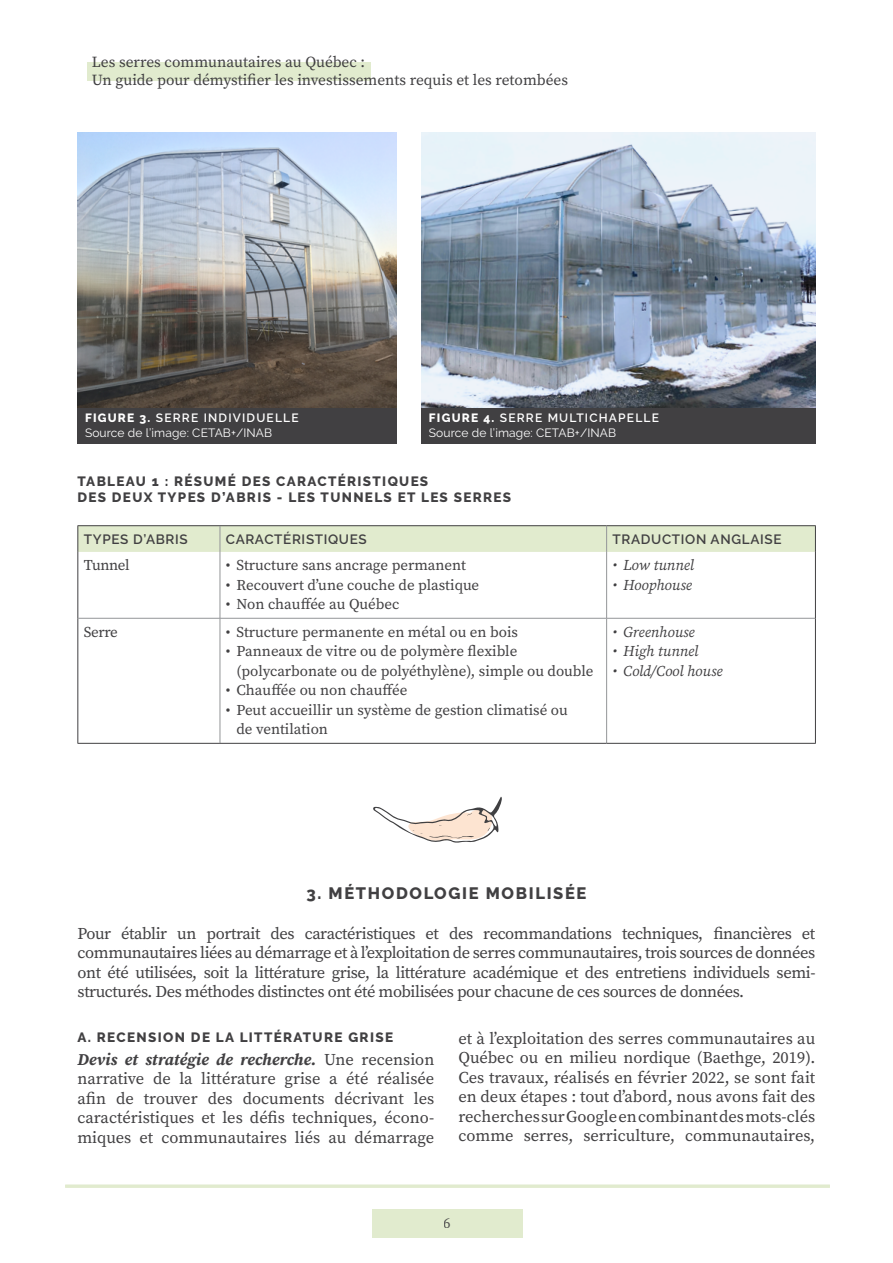
<style>
.page{position:relative;width:893px;height:1263px;background:#fff}
.page>*{position:absolute;margin:0;border:0;box-sizing:border-box;transform-origin:0 0}
.Corps_de_texte{font:16.5px/19.5px "Source Serif Pro";color:#414042;text-align:justify}
.En-tête_-_Aligner_au{font:800 16.5px "Raleway";letter-spacing:.1em;color:#414042}
.t1{font:15.3px/18.5px "Source Serif Pro";color:#414042}
.Corps_de_texte-2{font:15px/19.5px "Source Serif Pro";color:#414042}
.t2{font:italic 15px "Source Serif Pro";color:#414042}
.En-tête_-_Aligner_à{font:800 13.5px/16.2px "Raleway";letter-spacing:.1em;color:#414042}
.Entrées_de_table_des{font:600 13.5px "Raleway";letter-spacing:.05em;color:#414042}
.Entrées_de_table_des-2{font:12px/14.4px "Raleway";letter-spacing:.01em;color:#fff}
.s1{font-weight:800}
.s2{font-weight:600}
.s3{font-weight:700;font-style:italic}
</style>
<div class="page">
<hr style="left:65px;top:1185px;width:765px;height:3px;background:#e1ebce">
<div style="left:87px;top:62px;width:283px;height:18px;background:#e1ebce"></div>
<div style="left:373px;top:1209px;width:150px;height:28px;background:#e1ebce"></div>
<hr style="left:77px;top:525px;width:143px;height:1px;background:#414042">
<hr style="left:220px;top:525px;width:387px;height:1px;background:#414042">
<hr style="left:607px;top:525px;width:209px;height:1px;background:#414042">
<hr style="left:77px;top:552px;width:1px;height:66px;background:#414042">
<hr style="left:815px;top:552px;width:1px;height:66px;background:#414042">
<hr style="left:77px;top:618px;width:1px;height:125px;background:#414042">
<hr style="left:815px;top:618px;width:1px;height:125px;background:#414042">
<hr style="left:77px;top:743px;width:143px;height:1px;background:#414042">
<div style="left:77px;top:526px;width:739px;height:26px;background:#e1ebce"></div>
<hr style="left:220px;top:552px;width:1px;height:66px;background:#939598">
<hr style="left:606px;top:552px;width:1px;height:66px;background:#939598">
<hr style="left:78px;top:618px;width:142px;height:1px;background:#939598">
<hr style="left:220px;top:618px;width:387px;height:1px;background:#939598">
<hr style="left:220px;top:618px;width:1px;height:125px;background:#939598">
<hr style="left:607px;top:618px;width:208px;height:1px;background:#939598">
<hr style="left:606px;top:618px;width:1px;height:125px;background:#939598">
<hr style="left:220px;top:743px;width:387px;height:1px;background:#414042">
<hr style="left:607px;top:743px;width:209px;height:1px;background:#414042">
<svg style="left:421px;top:133px;width:394px;height:275px"></svg>
<div style="left:421px;top:408px;width:394px;height:35px;background:#414042"></div>
<img style="left:77px;top:133px;width:320px;height:275px">
<div style="left:77px;top:408px;width:320px;height:35px;background:#414042"></div>
<svg style="left:373px;top:797px;width:129px;height:46px"></svg>
<p class="t1" style="left:92px;top:53px;width:478px">Les serres communautaires au Québec :<br>Un guide pour démystifier les investissements requis et les retombées</p>
<p class="Entrées_de_table_des-2" style="left:429px;top:411px;width:232px"><span class="s1">FIGURE 4.</span> <span class="s2">SERRE MULTICHAPELLE<br></span>Source de l’image: CETAB+/INAB</p>
<p class="En-tête_-_Aligner_à" style="left:77px;top:473px;width:435px">TABLEAU 1 : RÉSUMÉ DES CARACTÉRISTIQUES<br>DES DEUX TYPES D’ABRIS - LES TUNNELS ET LES SERRES</p>
<p class="Entrées_de_table_des-2" style="left:85px;top:411px;width:215px"><span class="s1">FIGURE 3.</span> <span class="s2">SERRE INDIVIDUELLE<br></span>Source de l’image: CETAB+/INAB</p>
<p class="Entrées_de_table_des" style="left:84px;top:532px;width:105px">TYPES D’ABRIS</p>
<p class="Entrées_de_table_des" style="left:226px;top:532px;width:142px">CARACTÉRISTIQUES</p>
<p class="Entrées_de_table_des" style="left:613px;top:532px;width:170px">TRADUCTION ANGLAISE</p>
<p class="Corps_de_texte-2" style="left:84px;top:555px;width:47px">Tunnel</p>
<p class="Corps_de_texte-2" style="left:226px;top:555px;width:242px">• Structure sans ancrage permanent</p>
<p class="Corps_de_texte-2" style="left:226px;top:575px;width:255px">• Recouvert d’une couche de plastique</p>
<p class="Corps_de_texte-2" style="left:226px;top:594px;width:175px">• Non chauffée au Québec</p>
<p class="t2" style="left:613px;top:555px;width:83px">• Low tunnel</p>
<p class="t2" style="left:613px;top:575px;width:81px">• Hoophouse</p>
<p class="Corps_de_texte-2" style="left:84px;top:622px;width:36px">Serre</p>
<p class="Corps_de_texte-2" style="left:226px;top:622px;width:294px">• Structure permanente en métal ou en bois</p>
<p class="Corps_de_texte-2" style="left:236px;top:641px;width:359px;text-indent:-10px">• Panneaux de vitre ou de polymère flexible (polycarbonate ou de polyéthylène), simple ou double</p>
<p class="Corps_de_texte-2" style="left:226px;top:680px;width:183px">• Chauffée ou non chauffée</p>
<p class="Corps_de_texte-2" style="left:236px;top:700px;width:333px;text-indent:-10px">• Peut accueillir un système de gestion climatisé ou de ventilation</p>
<p class="t2" style="left:613px;top:622px;width:84px">• Greenhouse</p>
<p class="t2" style="left:613px;top:641px;width:87px">• High tunnel</p>
<p class="t2" style="left:613px;top:661px;width:111px">• Cold/Cool house</p>
<p class="En-tête_-_Aligner_au" style="left:306px;top:883px;width:282px">3. MÉTHODOLOGIE MOBILISÉE</p>
<p class="Corps_de_texte" style="left:78px;top:923px;width:739px">Pour établir un portrait des caractéristiques et des recommandations techniques, financières et communautaires liées au démarrage et à l’exploitation de serres communautaires, trois sources de données ont été utilisées, soit la littérature grise, la littérature académique et des entretiens individuels semi&shy;structurés. Des méthodes distinctes ont été mobilisées pour chacune de ces sources de données.</p>
<p class="En-tête_-_Aligner_à" style="left:77px;top:1030px;width:317px">A. RECENSION DE LA LITTÉRATURE GRISE</p>
<p class="Corps_de_texte" style="left:77px;top:1050px;width:358px"><span class="s3">Devis et stratégie de recherche.</span> Une recension narrative de la littérature grise a été réalisée afin de trouver des documents décrivant les caractéristiques et les défis techniques, écono&shy;miques et communautaires liés au démarrage</p>
<p class="Corps_de_texte" style="left:458px;top:1029px;width:358px">et à l’exploitation des serres communautaires au Québec ou en milieu nordique (Baethge, 2019).<br>Ces travaux, réalisés en février 2022, se sont fait en deux étapes : tout d’abord, nous avons fait des recherches sur Google en combinant des mots-clés comme serres, serriculture, communautaires,</p>
<p class="Corps_de_texte-2" style="left:444px;top:1213px;width:9px">6</p>
</div>
